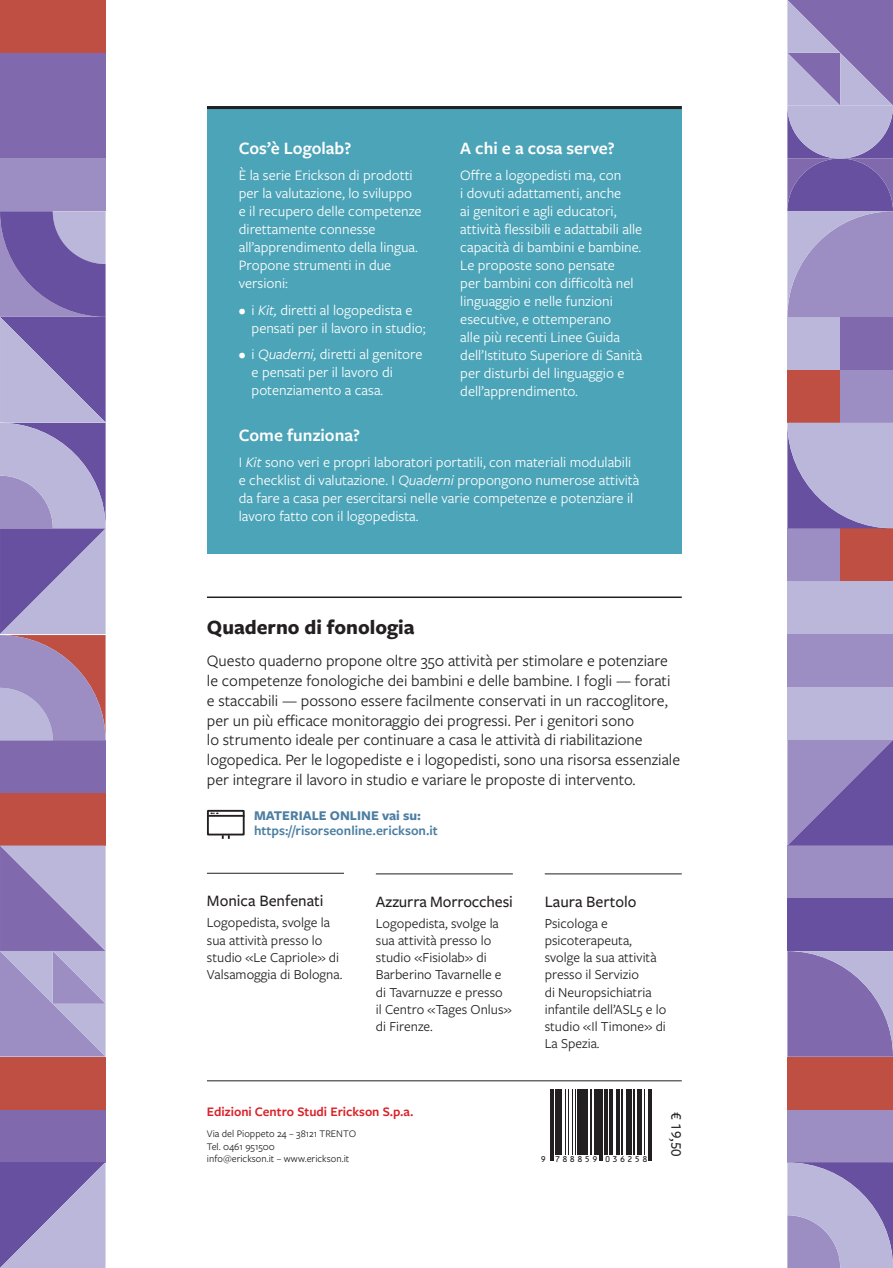
<style>
.page{position:relative;width:893px;height:1268px;background:#fff}
.page>*{position:absolute;margin:0;border:0;box-sizing:border-box;transform-origin:0 0}
.t1{font:700 21px "Freight Sans Pro";color:#231f20}
.t2{font:600 18px "Freight Sans Pro";color:#fff}
.t3{font:16.5px/19.8px "Freight Sans Pro";color:#231f20}
.t4{font:500 16.5px "Freight Sans Pro";color:#231f20}
.t5{font:15px/18px "Freight Sans Pro";color:#fff}
.t6{font:500 15px "Freight Sans Pro";color:#231f20}
.t7{font:14.25px/17.1px "Freight Sans Pro";color:#231f20}
.t8{font:600 13.8px "Freight Sans Pro";color:#4c7ea2}
.t9{font:700 13.8px "Freight Sans Pro";color:#4c7ea2}
.t10{font:600 13.5px "Freight Sans Pro";color:#da2128}
.t11{font:10.5px/12.6px "Freight Sans Pro";color:#231f20}
.t12{font:7.95px "OCRB Std";letter-spacing:.215em;color:#231f20}
.s1{font-style:italic}
</style>
<div class="page">
<div style="left:787px;top:898px;width:106px;height:52px;background:#6850a1"></div>
<div style="left:787px;top:845px;width:106px;height:53px;background:#9c8dc3"></div>
<div style="left:787px;top:634px;width:106px;height:52px;background:#9c8dc3"></div>
<div style="left:787px;top:686px;width:106px;height:53px;background:#bbb7da"></div>
<div style="left:840px;top:317px;width:53px;height:53px;background:#8169ae"></div>
<div style="left:787px;top:370px;width:53px;height:52px;background:#be4f42"></div>
<div style="left:840px;top:370px;width:53px;height:52px;background:#9c8dc3"></div>
<div style="left:787px;top:317px;width:53px;height:53px;background:#bbb7da"></div>
<div style="left:787px;top:1056px;width:106px;height:53px;background:#be4f42"></div>
<div style="left:787px;top:1109px;width:106px;height:53px;background:#9c8dc3"></div>
<div style="left:840px;top:528px;width:53px;height:53px;background:#be4f42"></div>
<div style="left:787px;top:528px;width:53px;height:53px;background:#9c8dc3"></div>
<div style="left:787px;top:581px;width:106px;height:53px;background:#bbb7da"></div>
<svg style="left:787px;top:422px;width:106px;height:106px;background:#aaa1cd"></svg>
<svg style="left:787px;top:950px;width:106px;height:106px;background:#8e7ab7"></svg>
<div style="left:0;top:105px;width:106px;height:53px;background:#8169ae"></div>
<div style="left:0;top:158px;width:106px;height:53px;background:#9c8dc3"></div>
<div style="left:0;top:792px;width:106px;height:53px;background:#be4f42"></div>
<div style="left:0;top:739px;width:106px;height:53px;background:#8169ae"></div>
<div style="left:0;top:1056px;width:106px;height:53px;background:#be4f42"></div>
<div style="left:0;top:1109px;width:106px;height:53px;background:#8169ae"></div>
<div style="left:0;top:0;width:106px;height:53px;background:#be4f42"></div>
<div style="left:0;top:53px;width:106px;height:52px;background:#8169ae"></div>
<svg style="left:0;top:211px;width:106px;height:529px;background:#9785ba"></svg>
<svg style="left:0;top:845px;width:106px;height:211px;background:#a397c7"></svg>
<hr style="left:207px;top:1080px;width:475px;height:1px;background:#231f20">
<svg style="left:550px;top:1089px;width:102px;height:72px"></svg>
<hr style="left:551px;top:1088px;width:1px;height:71px;background:#231f20">
<hr style="left:553px;top:1088px;width:1px;height:71px;background:#231f20">
<hr style="left:555px;top:1088px;width:3px;height:66px;background:#231f20">
<hr style="left:559px;top:1088px;width:2px;height:66px;background:#231f20">
<hr style="left:565px;top:1088px;width:1px;height:66px;background:#231f20">
<hr style="left:568px;top:1088px;width:1px;height:66px;background:#231f20">
<hr style="left:572px;top:1088px;width:1px;height:66px;background:#231f20">
<hr style="left:575px;top:1088px;width:1px;height:66px;background:#231f20">
<hr style="left:577px;top:1088px;width:2px;height:66px;background:#231f20">
<hr style="left:580px;top:1088px;width:4px;height:66px;background:#231f20">
<hr style="left:585px;top:1088px;width:3px;height:66px;background:#231f20">
<hr style="left:590px;top:1088px;width:1px;height:66px;background:#231f20">
<hr style="left:594px;top:1088px;width:1px;height:66px;background:#231f20">
<hr style="left:596px;top:1088px;width:3px;height:66px;background:#231f20">
<hr style="left:600px;top:1088px;width:1px;height:71px;background:#231f20">
<hr style="left:602px;top:1088px;width:1px;height:71px;background:#231f20">
<hr style="left:604px;top:1088px;width:3px;height:66px;background:#231f20">
<hr style="left:609px;top:1088px;width:1px;height:66px;background:#231f20">
<hr style="left:611px;top:1088px;width:1px;height:66px;background:#231f20">
<hr style="left:617px;top:1088px;width:1px;height:66px;background:#231f20">
<hr style="left:619px;top:1088px;width:1px;height:66px;background:#231f20">
<hr style="left:621px;top:1088px;width:1px;height:66px;background:#231f20">
<hr style="left:626px;top:1088px;width:2px;height:66px;background:#231f20">
<hr style="left:629px;top:1088px;width:3px;height:66px;background:#231f20">
<hr style="left:634px;top:1088px;width:1px;height:66px;background:#231f20">
<hr style="left:637px;top:1088px;width:3px;height:66px;background:#231f20">
<hr style="left:641px;top:1088px;width:1px;height:66px;background:#231f20">
<hr style="left:644px;top:1088px;width:1px;height:66px;background:#231f20">
<hr style="left:649px;top:1088px;width:1px;height:71px;background:#231f20">
<hr style="left:651px;top:1088px;width:1px;height:71px;background:#231f20">
<hr style="left:207px;top:596px;width:475px;height:2px;background:#231f20">
<hr style="left:376px;top:873px;width:137px;height:1px;background:#231f20">
<hr style="left:207px;top:872px;width:137px;height:1px;background:#231f20">
<hr style="left:545px;top:873px;width:137px;height:1px;background:#231f20">
<svg style="left:787px;top:739px;width:106px;height:106px;background:#8370b3"></svg>
<div style="left:207px;top:106px;width:475px;height:448px;background:#4ca4b8"></div>
<hr style="left:207px;top:106px;width:475px;height:3px;background:#231f20">
<div style="left:207px;top:809px;width:38px;height:26px;border:2px solid #231f20"></div>
<svg style="left:222px;top:835px;width:8px;height:3px"></svg>
<hr style="left:208px;top:814px;width:36px;height:2px;background:#231f20">
<svg style="left:0;top:1162px;width:106px;height:106px;background:#9183bd"></svg>
<svg style="left:787px;top:0;width:106px;height:317px;background:#9889c0"></svg>
<svg style="left:787px;top:1162px;width:106px;height:106px;background:#a49aca"></svg>
<p class="t2" style="left:239px;top:135px;width:114px">Cos’è Logolab?</p>
<p class="t5" style="left:239px;top:165px;width:184px">È la serie Erickson di prodotti per la valutazione, lo sviluppo e il recupero delle competenze direttamente connesse all’apprendimento della lingua.<br>Propone strumenti in due versioni:</p>
<p class="t5" style="left:252px;top:300px;width:175px;text-indent:-13px">• i <span class="s1">Kit,</span> diretti al logopedista e pensati per il lavoro in studio;</p>
<p class="t5" style="left:252px;top:344px;width:172px;text-indent:-13px">• i <span class="s1">Quaderni,</span> diretti al genitore e pensati per il lavoro di potenziamento a casa.</p>
<p class="t2" style="left:460px;top:135px;width:156px">A chi e a cosa serve?</p>
<p class="t5" style="left:460px;top:165px;width:183px">Offre a logopedisti ma, con<br>i dovuti adattamenti, anche<br>ai genitori e agli educatori, attività flessibili e adattabili alle capacità di bambini e bambine.<br>Le proposte sono pensate<br>per bambini con difficoltà nel linguaggio e nelle funzioni esecutive, e ottemperano<br>alle più recenti Linee Guida dell’Istituto Superiore di Sanità per disturbi del linguaggio e dell’apprendimento.</p>
<p class="t2" style="left:239px;top:422px;width:123px">Come funziona?</p>
<p class="t5" style="left:239px;top:452px;width:402px">I <span class="s1">Kit</span> sono veri e propri laboratori portatili, con materiali modulabili e checklist di valutazione. I <span class="s1">Quaderni</span> propongono numerose attività da fare a casa per esercitarsi nelle varie competenze e potenziare il lavoro fatto con il logopedista.</p>
<h1 class="t1" style="left:207px;top:612px;width:209px">Quaderno di fonologia</h1>
<p class="t3" style="left:207px;top:650px;width:475px">Questo quaderno propone oltre 350 attività per stimolare e potenziare le competenze fonologiche dei bambini e delle bambine. I fogli — forati e staccabili — possono essere facilmente conservati in un raccoglitore, per un più efficace monitoraggio dei progressi. Per i genitori sono<br>lo strumento ideale per continuare a casa le attività di riabilitazione logopedica. Per le logopediste e i logopedisti, sono una risorsa essenziale per integrare il lavoro in studio e variare le proposte di intervento.</p>
<p class="t9" style="left:254px;top:805px;width:168px">MATERIALE ONLINE vai su:</p>
<p class="t8" style="left:254px;top:820px;width:185px">https://risorseonline.erickson.it</p>
<p class="t4" style="left:207px;top:889px;width:118px">Monica Benfenati</p>
<p class="t7" style="left:207px;top:913px;width:137px">Logopedista, svolge la sua attività presso lo studio «Le Capriole» di<br>Valsamoggia di Bologna.</p>
<p class="t4" style="left:376px;top:890px;width:138px">Azzurra Morrocchesi</p>
<p class="t7" style="left:376px;top:914px;width:137px">Logopedista, svolge la sua attività presso lo studio «Fisiolab» di<br>Barberino Tavarnelle e di Tavarnuzze e presso il Centro «Tages Onlus» di Firenze.</p>
<p class="t10" style="left:207px;top:1101px;width:208px">Edizioni Centro Studi Erickson S.p.a.</p>
<p class="t11" style="left:207px;top:1126px;width:151px">Via del Pioppeto 24 – 38121 TRENTO<br>Tel. 0461 951500<br>info@erickson.it – www.erickson.it</p>
<p class="t4" style="left:545px;top:890px;width:93px">Laura Bertolo</p>
<p class="t7" style="left:545px;top:914px;width:123px">Psicologa e psicoterapeuta, svolge la sua attività presso il Servizio<br>di Neuropsichiatria infantile dell’ASL5 e lo studio «Il Timone» di<br>La Spezia.</p>
<p class="t12" style="left:540px;top:1154px;width:109px">9 788859 036258</p>
<p class="t6" style="left:686px;top:1111px;width:46px;rotate:90deg">€ 19,50</p>
</div>
